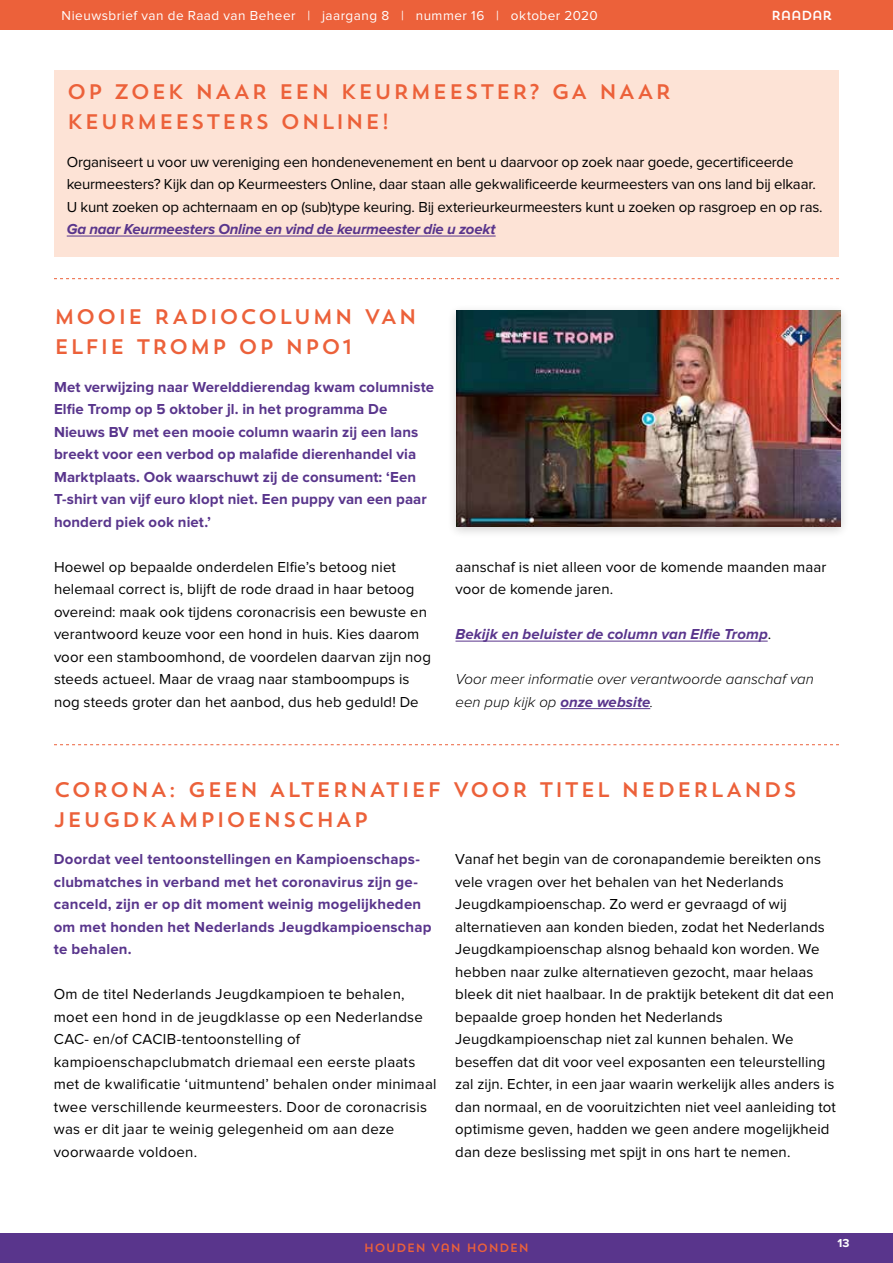
<style>
.page{position:relative;width:893px;height:1263px;background:#fff}
.page>*{position:absolute;margin:0;border:0;box-sizing:border-box;transform-origin:0 0}
.t1{font:21px/30px "Trend Sans One";letter-spacing:.045em;color:#ec613a}
.t2{font:15px/22.5px "Proxima Nova";letter-spacing:.005em;color:#000}
.t3{font:700 15px/22.5px "Proxima Nova";letter-spacing:.01em;color:#59358c}
.t4{font:15px/22.5px "Proxima Nova";letter-spacing:-.015em;color:#000}
.t5{font:italic 300 15px/22.5px "Proxima Nova";letter-spacing:.005em;color:#000}
.t6{font:italic 700 15px "Proxima Nova";letter-spacing:-.015em;color:#59358c}
.t7{font:italic 700 15px "Proxima Nova";letter-spacing:.005em;color:#59358c}
.t8{font:13.5px "Proxima Nova";letter-spacing:.035em;color:#fff}
.t9{font:13.05px "Trend Sans One";letter-spacing:-.07em;color:#fff}
.t10{font:12px "Trend Sans One";color:#ec613a}
.t11{font:700 12px "Proxima Nova";color:#fff}
.s1{font-weight:400;font-style:normal;color:#000}
.s2{font-weight:700;color:#59358c}
</style>
<div class="page">
<div style="left:0;top:1233px;width:893px;height:30px;background:#59358c"></div>
<div style="left:0;top:0;width:893px;height:30px;background:#ec613a"></div>
<svg style="left:54px;top:278px;width:785px;height:1px"></svg>
<div style="left:54px;top:70px;width:785px;height:187px;background:#fde3d6"></div>
<hr style="left:67px;top:236px;width:429px;height:1px;background:#59358c">
<hr style="left:455px;top:641px;width:313px;height:1px;background:#59358c">
<hr style="left:560px;top:708px;width:90px;height:1px;background:#59358c">
<div style="left:447px;top:303px;width:403px;height:236px;background:#000;opacity:.2"></div>
<img style="left:456px;top:311px;width:384px;height:216px">
<svg style="left:54px;top:744px;width:785px;height:1px"></svg>
<p class="t8" style="left:62px;top:9px;width:537px">Nieuwsbrief van de Raad van Beheer | jaargang 8 | nummer 16 | oktober 2020</p>
<p class="t9" style="left:771px;top:7px;width:63px">RAADAR</p>
<h1 class="t1" style="left:67px;top:76px;width:606px">OP ZOEK NAAR EEN KEURMEESTER? GA NAAR<br>KEURMEESTERS ONLINE!</h1>
<p class="t4" style="left:67px;top:151px;width:757px">Organiseert u voor uw vereniging een hondenevenement en bent u daarvoor op zoek naar goede, gecertificeerde keurmeesters? Kijk dan op Keurmeesters Online, daar staan alle gekwalificeerde keurmeesters van ons land bij elkaar.<br>U kunt zoeken op achternaam en op (sub)type keuring. Bij exterieurkeurmeesters kunt u zoeken op rasgroep en op ras.</p>
<p class="t6" style="left:67px;top:222px;width:430px">Ga naar Keurmeesters Online en vind de keurmeester die u zoekt</p>
<h1 class="t1" style="left:54px;top:301px;width:365px">MOOIE RADIOCOLUMN VAN<br>ELFIE TROMP OP NPO1</h1>
<p class="t3" style="left:54px;top:376px;width:382px">Met verwijzing naar Werelddierendag kwam columniste Elfie Tromp op 5 oktober jl. in het programma De Nieuws BV met een mooie column waarin zij een lans breekt voor een verbod op malafide dierenhandel via Marktplaats. Ook waarschuwt zij de consument: ‘Een T-shirt van vijf euro klopt niet. Een puppy van een paar honderd piek ook niet.’</p>
<p class="t2" style="left:54px;top:556px;width:378px">Hoewel op bepaalde onderdelen Elfie’s betoog niet helemaal correct is, blijft de rode draad in haar betoog overeind: maak ook tijdens coronacrisis een bewuste en verantwoord keuze voor een hond in huis. Kies daarom voor een stamboomhond, de voordelen daarvan zijn nog steeds actueel. Maar de vraag naar stamboompups is nog steeds groter dan het aanbod, dus heb geduld! De</p>
<p class="t2" style="left:455px;top:556px;width:372px">aanschaf is niet alleen voor de komende maanden maar voor de komende jaren.</p>
<p class="t7" style="left:455px;top:627px;width:317px">Bekijk en beluister de column van Elfie Tromp<span class="s1">.</span></p>
<p class="t5" style="left:455px;top:668px;width:360px">Voor meer informatie over verantwoorde aanschaf van een pup kijk op <span class="s2">onze website</span>.</p>
<h1 class="t1" style="left:54px;top:774px;width:745px">CORONA: GEEN ALTERNATIEF VOOR TITEL NEDERLANDS<br>JEUGDKAMPIOENSCHAP</h1>
<p class="t3" style="left:54px;top:848px;width:379px">Doordat veel tentoonstellingen en Kampioenschaps&shy;clubmatches in verband met het coronavirus zijn ge&shy;canceld, zijn er op dit moment weinig mogelijkheden om met honden het Nederlands Jeugdkampioenschap te behalen.</p>
<p class="t2" style="left:54px;top:983px;width:384px">Om de titel Nederlands Jeugdkampioen te behalen, moet een hond in de jeugdklasse op een Nederlandse CAC- en/of CACIB-tentoonstelling of kampioenschapclubmatch driemaal een eerste plaats met de kwalificatie ‘uitmuntend’ behalen onder minimaal twee verschillende keurmeesters. Door de coronacrisis was er dit jaar te weinig gelegenheid om aan deze voorwaarde voldoen.</p>
<p class="t2" style="left:455px;top:848px;width:382px">Vanaf het begin van de coronapandemie bereikten ons vele vragen over het behalen van het Nederlands Jeugdkampioenschap. Zo werd er gevraagd of wij alternatieven aan konden bieden, zodat het Nederlands Jeugdkampioenschap alsnog behaald kon worden. We hebben naar zulke alternatieven gezocht, maar helaas bleek dit niet haalbaar. In de praktijk betekent dit dat een bepaalde groep honden het Nederlands Jeugdkampioenschap niet zal kunnen behalen. We beseffen dat dit voor veel exposanten een teleurstelling zal zijn. Echter, in een jaar waarin werkelijk alles anders is dan normaal, en de vooruitzichten niet veel aanleiding tot optimisme geven, hadden we geen andere mogelijkheid dan deze beslissing met spijt in ons hart te nemen.</p>
<p class="t10" style="left:364px;top:1240px;width:167px">HOUDEN VAN HONDEN</p>
<p class="t11" style="left:837px;top:1237px;width:14px">13</p>
</div>
